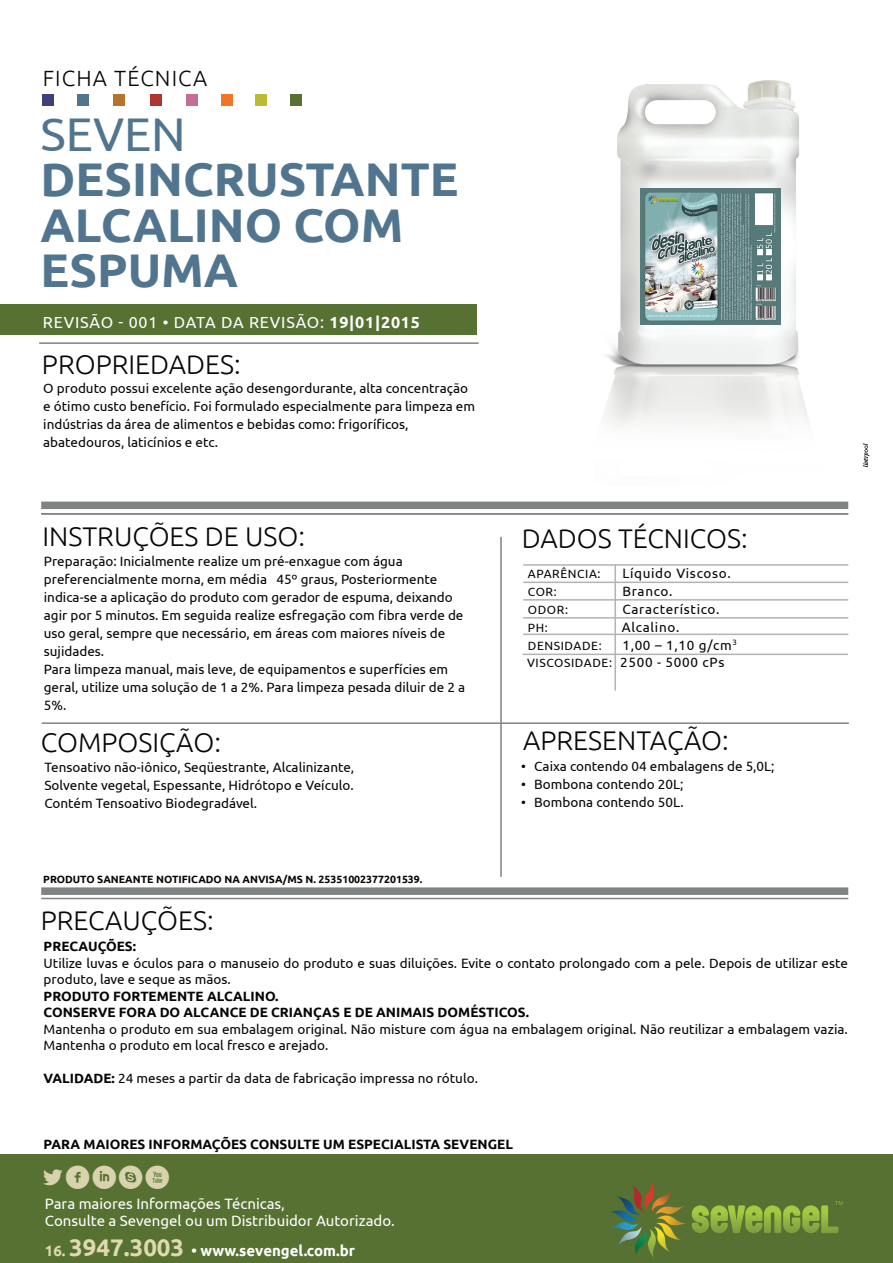
<style>
.page{position:relative;width:893px;height:1263px;background:#fff}
.page>*{position:absolute;margin:0;border:0;box-sizing:border-box;transform-origin:0 0}
.t1{font:700 47.25px/45.5px "Ubuntu";color:#51758e}
.t2{font:47.25px "Ubuntu";color:#51758e}
.t3{font:33.3px "Socialico";color:#d8d3ad}
.t4{font:300 27px "Ubuntu";color:#050605}
.t5{font:300 22.05px "Ubuntu";letter-spacing:.05em;color:#050605}
.t6{font:16.05px "Ubuntu";letter-spacing:.05em;color:#fff}
.t7{font:15px/17.2px "Ubuntu";color:#fff}
.t8{font:700 15px "Ubuntu";color:#fff}
.t9{font:13.5px/18px "Ubuntu";color:#050604}
.t10{font:700 13.5px/16.5px "Ubuntu";color:#050604}
.t11{font:13.5px "Ubuntu";letter-spacing:.05em;color:#050605}
.t12{font:12px "Ubuntu";letter-spacing:.05em;color:#050605}
.t13{font:12px "Ubuntu";letter-spacing:.05em;color:#050604}
.t14{font:700 10.5px "Ubuntu";color:#050604}
.s1{font-weight:700}
.s2{font-size:13.5px}
.s3{color:#ded9b0}
.s4{font-size:24px;color:#ded9b0}
</style>
<div class="page">
<div style="left:0;top:1154px;width:893px;height:109px;background:#577132"></div>
<div style="left:290px;top:95px;width:12px;height:11px;background:#577132"></div>
<div style="left:256px;top:95px;width:11px;height:11px;background:#babb32"></div>
<div style="left:221px;top:95px;width:11px;height:11px;background:#f07524"></div>
<div style="left:186px;top:95px;width:12px;height:11px;background:#c46d95"></div>
<div style="left:150px;top:95px;width:11px;height:11px;background:#af3733"></div>
<div style="left:114px;top:95px;width:11px;height:11px;background:#b4742f"></div>
<div style="left:78px;top:95px;width:11px;height:11px;background:#51758e"></div>
<div style="left:43px;top:95px;width:11px;height:11px;background:#3e417d"></div>
<svg style="left:610px;top:1181px;width:233px;height:77px"></svg>
<svg style="left:863px;top:443px;width:6px;height:24px"></svg>
<hr style="left:39px;top:342px;width:440px;height:2px;background:#808384">
<hr style="left:41px;top:513px;width:807px;height:2px;background:#808384">
<hr style="left:41px;top:898px;width:807px;height:1px;background:#808384">
<div style="left:41px;top:887px;width:807px;height:8px;background:#808384"></div>
<div style="left:41px;top:502px;width:807px;height:7px;background:#808384"></div>
<hr style="left:500px;top:537px;width:2px;height:340px;background:#808384">
<hr style="left:523px;top:582px;width:325px;height:1px;background:#b1b3b6">
<hr style="left:523px;top:564px;width:325px;height:2px;background:#b1b3b6">
<hr style="left:523px;top:599px;width:325px;height:2px;background:#b1b3b6">
<hr style="left:523px;top:617px;width:325px;height:2px;background:#b1b3b6">
<hr style="left:523px;top:634px;width:325px;height:1px;background:#b1b3b6">
<hr style="left:614px;top:565px;width:2px;height:125px;background:#b1b3b6">
<div style="left:0;top:304px;width:476px;height:30px;background:#577132"></div>
<img style="left:604px;top:80px;width:205px;height:346px">
<img style="left:640px;top:188px;width:141px;height:136px">
<hr style="left:523px;top:654px;width:325px;height:1px;background:#b1b3b6">
<hr style="left:42px;top:722px;width:807px;height:2px;background:#808384">
<h3 class="t5" style="left:43px;top:65px;width:166px">FICHA TÉCNICA</h3>
<h1 class="t2" style="left:41px;top:105px;width:147px">SEVEN</h1>
<h1 class="t1" style="left:41px;top:156px;width:420px">DESINCRUSTANTE<br>ALCALINO COM<br>ESPUMA</h1>
<p class="t6" style="left:43px;top:312px;width:379px">REVISÃO - 001 DATA DA REVISÃO: <span class="s1">19|01|2015</span></p>
<h3 class="t4" style="left:42px;top:348px;width:200px">PROPRIEDADES:</h3>
<p class="t9" style="left:43px;top:379px;width:433px">O produto possui excelente ação desengordurante, alta concentração e ótimo custo benefício. Foi formulado especialmente para limpeza em indústrias da área de alimentos e bebidas como: frigoríficos, abatedouros, laticínios e etc.</p>
<h3 class="t4" style="left:43px;top:520px;width:264px">INSTRUÇÕES DE USO:</h3>
<p class="t9" style="left:44px;top:552px;width:423px">Preparação: Inicialmente realize um pré-enxague com água preferencialmente morna, em média 45º graus, Posteriormente indica-se a aplicação do produto com gerador de espuma, deixando agir por 5 minutos. Em seguida realize esfregação com fibra verde de uso geral, sempre que necessário, em áreas com maiores níveis de sujidades.<br>Para limpeza manual, mais leve, de equipamentos e superfícies em geral, utilize uma solução de 1 a 2%. Para limpeza pesada diluir de 2 a 5%.</p>
<h3 class="t4" style="left:522px;top:522px;width:227px">DADOS TÉCNICOS:</h3>
<p class="t12" style="left:528px;top:566px;width:74px">APARÊNCIA:</p>
<p class="t11" style="left:622px;top:565px;width:110px">Líquido Viscoso.</p>
<p class="t12" style="left:528px;top:584px;width:30px">COR:</p>
<p class="t11" style="left:622px;top:583px;width:52px">Branco.</p>
<p class="t12" style="left:528px;top:602px;width:42px">ODOR:</p>
<p class="t11" style="left:622px;top:601px;width:99px">Característico.</p>
<p class="t12" style="left:528px;top:620px;width:21px">PH:</p>
<p class="t11" style="left:622px;top:619px;width:59px">Alcalino.</p>
<p class="t12" style="left:528px;top:638px;width:75px">DENSIDADE:</p>
<p class="t9" style="left:622px;top:635px;width:116px">1,00 – 1,10 g/cm<sup>3</sup></p>
<p class="t13" style="left:527px;top:655px;width:199px">VISCOSIDADE: <span class="s2">2500 - 5000 cPs</span></p>
<h3 class="t4" style="left:41px;top:726px;width:182px">COMPOSIÇÃO:</h3>
<h3 class="t4" style="left:523px;top:724px;width:207px">APRESENTAÇÃO:</h3>
<p class="t9" style="left:44px;top:758px;width:311px;text-align:justify">Tensoativo não-iônico, Seqüestrante, Alcalinizante, Solvente vegetal, Espessante, Hidrótopo e Veículo.<br>Contém Tensoativo Biodegradável.</p>
<p class="t9" style="left:521px;top:757px;width:255px">• Caixa contendo 04 embalagens de 5,0L;</p>
<p class="t9" style="left:521px;top:775px;width:164px">• Bombona contendo 20L;</p>
<p class="t9" style="left:521px;top:793px;width:164px">• Bombona contendo 50L.</p>
<p class="t14" style="left:43px;top:873px;width:381px">PRODUTO SANEANTE NOTIFICADO NA ANVISA/MS N. 25351002377201539.</p>
<h3 class="t4" style="left:41px;top:904px;width:174px">PRECAUÇÕES:</h3>
<p class="t10" style="left:44px;top:938px;width:94px">PRECAUÇÕES:</p>
<p class="t9" style="left:44px;top:954px;width:806px;line-height:16.5px">Utilize luvas e óculos para o manuseio do produto e suas diluições. Evite o contato prolongado com a pele. Depois de utilizar este produto, lave e seque as mãos.</p>
<p class="t10" style="left:44px;top:987px;width:487px">PRODUTO FORTEMENTE ALCALINO.<br>CONSERVE FORA DO ALCANCE DE CRIANÇAS E DE ANIMAIS DOMÉSTICOS.</p>
<p class="t9" style="left:44px;top:1020px;width:806px;line-height:16.5px">Mantenha o produto em sua embalagem original. Não misture com água na embalagem original. Não reutilizar a embalagem vazia.<br>Mantenha o produto em local fresco e arejado.</p>
<p class="t9" style="left:44px;top:1069px;width:436px"><span class="s1">VALIDADE:</span> 24 meses a partir da data de fabricação impressa no rótulo.</p>
<p class="t10" style="left:44px;top:1136px;width:471px">PARA MAIORES INFORMAÇÕES CONSULTE UM ESPECIALISTA SEVENGEL</p>
<h2 class="t3" style="left:39px;top:1157px;width:133px">Lfihx</h2>
<p class="t7" style="left:45px;top:1194px;width:351px">Para maiores Informações Técnicas,<br>Consulte a Sevengel ou um Distribuidor Autorizado.</p>
<p class="t8" style="left:45px;top:1242px;width:312px"><span class="s3">16.</span> <span class="s4">3947.3003</span> • www.sevengel.com.br</p>
</div>
